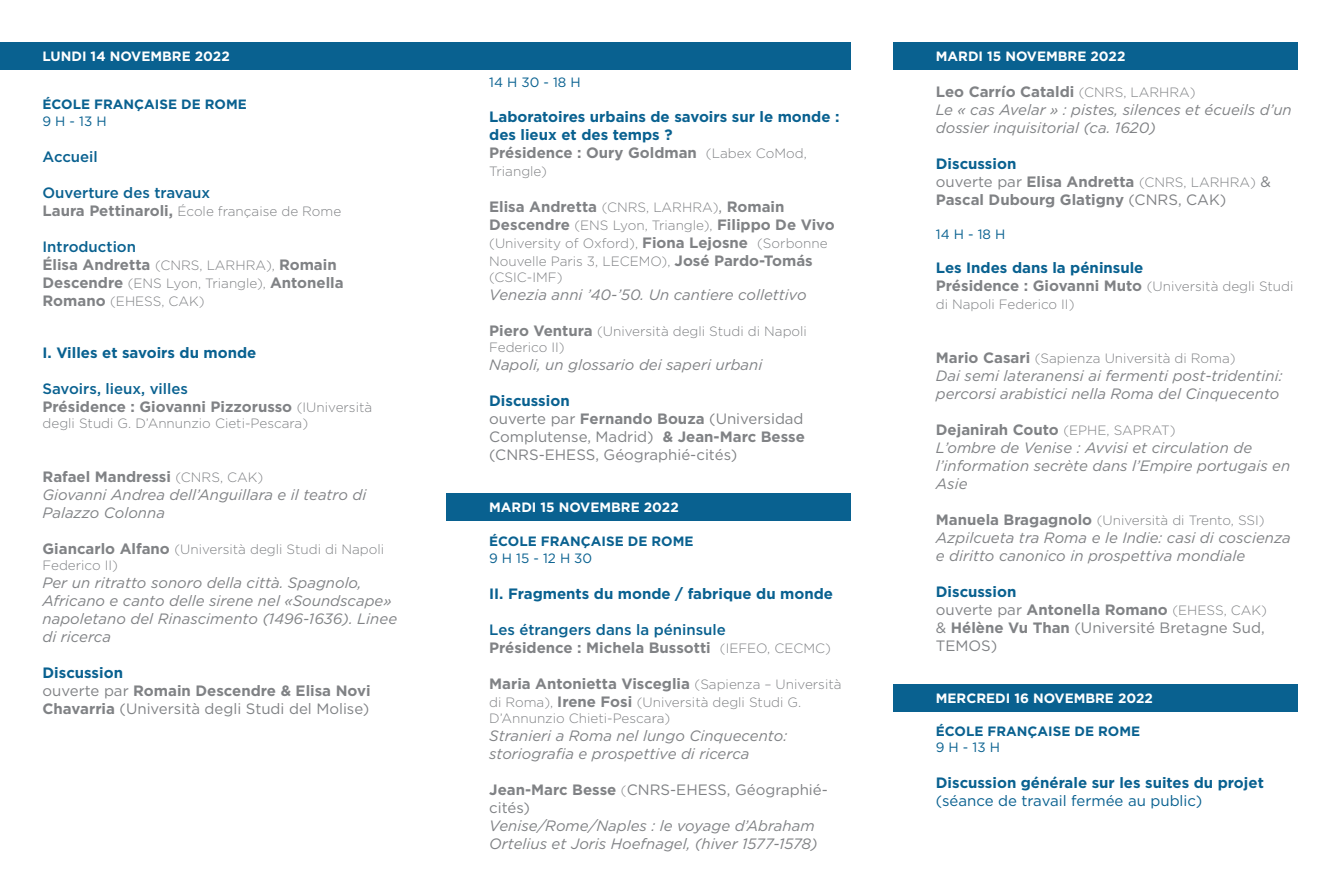
<style>
.page{position:relative;width:1340px;height:893px;background:#fff}
.page>*{position:absolute;margin:0;border:0;box-sizing:border-box;transform-origin:0 0}
.t1{font:italic 15px/18px "Gotham";color:#808285}
.t2{font:700 15px/18px "Gotham";color:#808285}
.t3{font:15px/18px "Gotham";color:#808285}
.t4{font:700 15px/18px "Gotham";color:#096190}
.t5{font:500 15px "Gotham";color:#096190}
.t6{font:15px "Gotham";color:#096190}
.t7{font:300 13.5px/16.2px "Gotham";color:#808285}
.t8{font:700 13.5px "Gotham";color:#fff}
.t9{font:700 13.5px "Gotham";color:#096190}
.t10{font:13.5px "Gotham";color:#096190}
.s1{font-weight:700;font-size:15px}
.s2{font-weight:300;font-size:13.5px}
.s3{font-weight:700}
.s4{font-weight:400}
</style>
<div class="page">
<div style="left:893px;top:685px;width:404px;height:27px;background:#096190"></div>
<div style="left:446px;top:493px;width:404px;height:28px;background:#096190"></div>
<div style="left:893px;top:43px;width:404px;height:27px;background:#096190"></div>
<div style="left:0;top:43px;width:850px;height:27px;background:#096190"></div>
<p class="t8" style="left:43px;top:47px;width:189px">LUNDI 14 NOVEMBRE 2022</p>
<p class="t9" style="left:43px;top:96px;width:206px">ÉCOLE FRANÇAISE DE ROME</p>
<p class="t10" style="left:43px;top:112px;width:66px">9 H - 13 H</p>
<p class="t5" style="left:43px;top:146px;width:57px">Accueil</p>
<p class="t5" style="left:43px;top:182px;width:169px">Ouverture des travaux</p>
<p class="t7" style="left:43px;top:202px;width:300px"><span class="s1">Laura Pettinaroli,</span> École française de Rome</p>
<p class="t5" style="left:43px;top:236px;width:95px">Introduction</p>
<p class="t2" style="left:43px;top:255px;width:296px">Élisa Andretta <span class="s2">(CNRS, LARHRA),</span> Romain</p>
<p class="t7" style="left:43px;top:273px;width:303px;line-height:18px"><span class="s1">Descendre</span> (ENS Lyon, Triangle), <span class="s1">Antonella<br>Romano</span> (EHESS, CAK)</p>
<p class="t4" style="left:43px;top:343px;width:215px">I. Villes et savoirs du monde</p>
<p class="t5" style="left:43px;top:379px;width:147px">Savoirs, lieux, villes</p>
<p class="t2" style="left:43px;top:397px;width:331px">Présidence : Giovanni Pizzorusso <span class="s2">(IUniversità</span></p>
<p class="t7" style="left:43px;top:415px;width:267px">degli Studi G. D’Annunzio Cieti-Pescara)</p>
<p class="t2" style="left:43px;top:468px;width:222px">Rafael Mandressi <span class="s2">(CNRS, CAK)</span></p>
<p class="t1" style="left:43px;top:485px;width:325px">Giovanni Andrea dell’Anguillara e il teatro di<br>Palazzo Colonna</p>
<p class="t7" style="left:43px;top:541px;width:343px"><span class="s1">Giancarlo Alfano</span> (Università degli Studi di Napoli<br>Federico II)</p>
<p class="t1" style="left:43px;top:574px;width:356px">Per un ritratto sonoro della città. Spagnolo, Africano e canto delle sirene nel «Soundscape» napoletano del Rinascimento (1496-1636). Linee di ricerca</p>
<p class="t4" style="left:43px;top:664px;width:82px">Discussion</p>
<p class="t3" style="left:43px;top:682px;width:329px">ouverte par <span class="s3">Romain Descendre &amp; Elisa Novi<br>Chavarria</span> (Università degli Studi del Molise)</p>
<p class="t10" style="left:489px;top:74px;width:93px">14 H 30 - 18 H</p>
<p class="t4" style="left:489px;top:107px;width:352px">Laboratoires urbains de savoirs sur le monde : des lieux et des temps ?</p>
<p class="t2" style="left:489px;top:143px;width:319px">Présidence : Oury Goldman <span class="s2">(Labex CoMod,</span></p>
<p class="t7" style="left:489px;top:162px;width:59px">Triangle)</p>
<p class="t2" style="left:489px;top:197px;width:347px">Elisa Andretta <span class="s2">(CNRS, LARHRA)</span><span class="s4">,</span> Romain<br>Descendre <span class="s2">(ENS Lyon, Triangle),</span> Filippo De Vivo</p>
<p class="t7" style="left:489px;top:233px;width:340px;line-height:18px">(University of Oxford), <span class="s1">Fiona Lejosne</span> (Sorbonne<br>Nouvelle Paris 3, LECEMO), <span class="s1">José Pardo-Tomás</span></p>
<p class="t7" style="left:489px;top:268px;width:75px">(CSIC-IMF)</p>
<p class="t1" style="left:489px;top:285px;width:319px">Venezia anni ’40-’50. Un cantiere collettivo</p>
<p class="t7" style="left:489px;top:322px;width:319px"><span class="s1">Piero Ventura</span> (Università degli Studi di Napoli<br>Federico II)</p>
<p class="t1" style="left:489px;top:355px;width:275px">Napoli, un glossario dei saperi urbani</p>
<p class="t4" style="left:489px;top:392px;width:82px">Discussion</p>
<p class="t3" style="left:489px;top:409px;width:317px;text-align:justify">ouverte par <span class="s3">Fernando Bouza</span> (Universidad Complutense, Madrid) <span class="s3">&amp; Jean-Marc Besse </span>(CNRS-EHESS, Géographié-cités)</p>
<p class="t8" style="left:489px;top:498px;width:191px">MARDI 15 NOVEMBRE 2022</p>
<p class="t9" style="left:489px;top:533px;width:206px">ÉCOLE FRANÇAISE DE ROME</p>
<p class="t10" style="left:489px;top:549px;width:105px">9 H 15 - 12 H 30</p>
<p class="t4" style="left:489px;top:584px;width:345px">II. Fragments du monde / fabrique du monde</p>
<p class="t5" style="left:489px;top:619px;width:238px">Les étrangers dans la péninsule</p>
<p class="t2" style="left:489px;top:638px;width:343px">Présidence : Michela Bussotti <span class="s2">(IEFEO, CECMC)</span></p>
<p class="t2" style="left:489px;top:674px;width:354px">Maria Antonietta Visceglia <span class="s2">(Sapienza – Università</span></p>
<p class="t7" style="left:489px;top:693px;width:313px">di Roma), <span class="s1">Irene Fosi</span> (Università degli Studi G.<br>D’Annunzio Chieti-Pescara)</p>
<p class="t1" style="left:489px;top:726px;width:299px">Stranieri a Roma nel lungo Cinquecento: storiografia e prospettive di ricerca</p>
<p class="t3" style="left:489px;top:780px;width:340px"><span class="s3">Jean-Marc Besse</span> <span class="s2">(</span>CNRS-EHESS, Géographié&shy;cités)</p>
<p class="t1" style="left:489px;top:816px;width:330px">Venise/Rome/Naples : le voyage d’Abraham<br>Ortelius et Joris Hoefnagel, (hiver 1577-1578)</p>
<p class="t8" style="left:935px;top:47px;width:191px">MARDI 15 NOVEMBRE 2022</p>
<p class="t2" style="left:935px;top:82px;width:261px">Leo Carrío Cataldi <span class="s2">(CNRS, LARHRA)</span></p>
<p class="t1" style="left:935px;top:100px;width:357px">Le « cas Avelar » : pistes, silences et écueils d’un dossier inquisitorial (ca. 1620)</p>
<p class="t4" style="left:935px;top:154px;width:82px">Discussion</p>
<p class="t2" style="left:935px;top:172px;width:336px"><span class="s4">ouverte par</span> Elisa Andretta <span class="s2">(CNRS, LARHRA)</span> <span class="s4">&amp;<br></span>Pascal Dubourg Glatigny <span class="s4">(CNRS, CAK)</span></p>
<p class="t10" style="left:935px;top:226px;width:71px">14 H - 18 H</p>
<p class="t4" style="left:935px;top:259px;width:209px">Les Indes dans la péninsule</p>
<p class="t2" style="left:935px;top:277px;width:359px">Présidence : Giovanni Muto <span class="s2">(Università degli Studi</span></p>
<p class="t7" style="left:935px;top:296px;width:140px">di Napoli Federico II)</p>
<p class="t7" style="left:935px;top:350px;width:301px"><span class="s1">Mario Casari</span> (Sapienza Università di Roma)</p>
<p class="t1" style="left:935px;top:367px;width:348px">Dai semi lateranensi ai fermenti post-tridentini: percorsi arabistici nella Roma del Cinquecento</p>
<p class="t2" style="left:935px;top:421px;width:241px">Dejanirah Couto <span class="s2">(EPHE, SAPRAT)</span></p>
<p class="t1" style="left:935px;top:439px;width:356px">L’ombre de Venise : Avvisi et circulation de l’information secrète dans l’Empire portugais en<br>Asie</p>
<p class="t7" style="left:935px;top:512px;width:330px"><span class="s1">Manuela Bragagnolo</span> (Università di Trento, SSI)</p>
<p class="t1" style="left:935px;top:529px;width:356px">Azpilcueta tra Roma e le Indie: casi di coscienza e diritto canonico in prospettiva mondiale</p>
<p class="t4" style="left:935px;top:583px;width:82px">Discussion</p>
<p class="t3" style="left:935px;top:601px;width:332px">ouverte par <span class="s3">Antonella Romano</span> <span class="s2">(EHESS, CAK) </span>&amp; <span class="s3">Hélène Vu Than</span> (Université Bretagne Sud,<br>TEMOS)</p>
<p class="t8" style="left:935px;top:690px;width:219px">MERCREDI 16 NOVEMBRE 2022</p>
<p class="t9" style="left:935px;top:722px;width:206px">ÉCOLE FRANÇAISE DE ROME</p>
<p class="t10" style="left:935px;top:739px;width:66px">9 H - 13 H</p>
<p class="t4" style="left:935px;top:774px;width:329px">Discussion générale sur les suites du projet</p>
<p class="t6" style="left:935px;top:791px;width:268px">(séance de travail fermée au public)</p>
</div>
